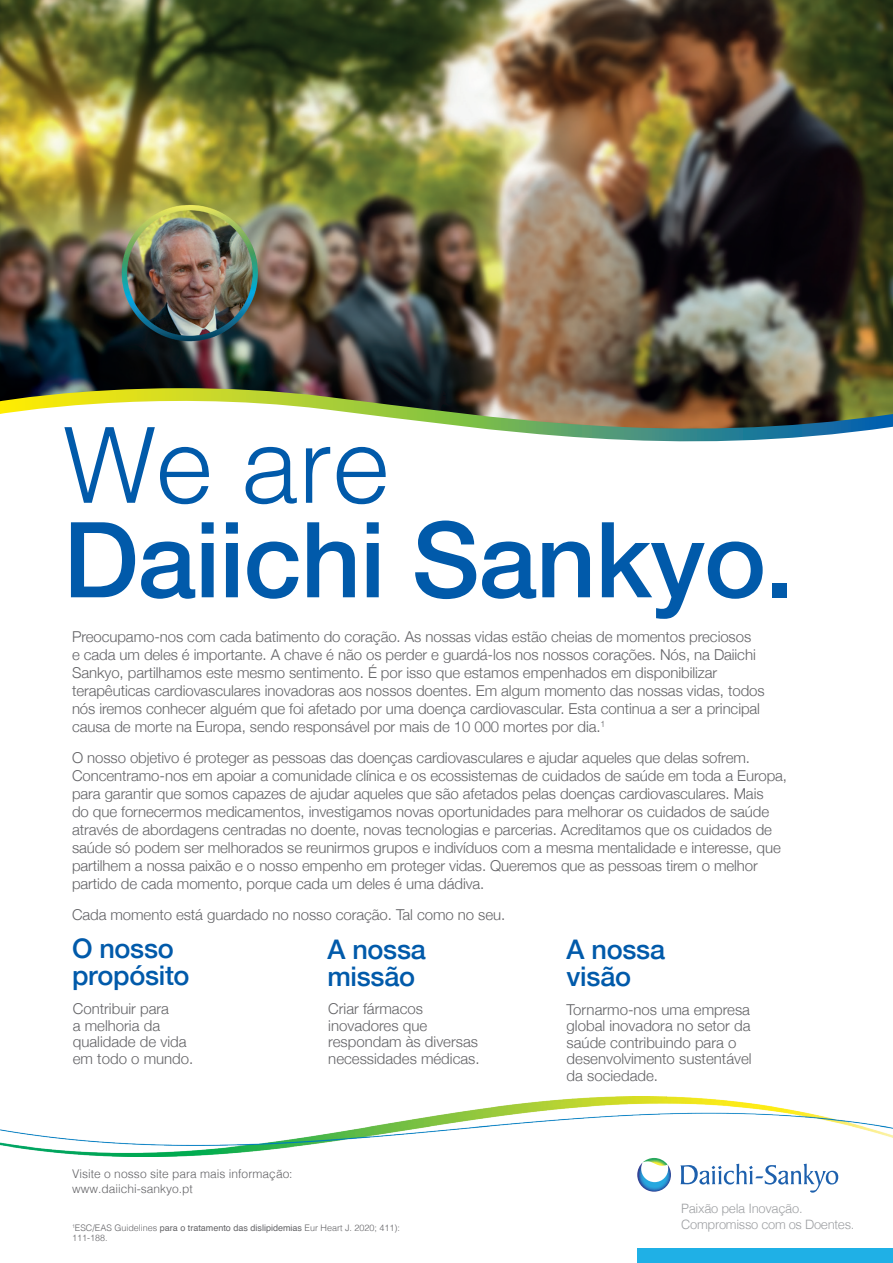
<style>
.page{position:relative;width:893px;height:1263px;background:#fff}
.page>*{position:absolute;margin:0;border:0;box-sizing:border-box;transform-origin:0 0}
.t1{font:500 105px "Helvetica Neue";letter-spacing:-.01em;color:#015aaa}
.t2{font:300 105px "Helvetica";color:#015aaa}
.t3{font:500 27px/27px "Helvetica Neue";letter-spacing:-.01em;color:#015aaa}
.t4{font:300 15px/18px "Helvetica Neue";letter-spacing:-.005em;color:#636366}
.t5{font:300 12.9px/15.5px "Helvetica";letter-spacing:-.025em;color:#9d9fa2}
.t6{font:300 12px/15px "Helvetica";color:#636366}
.t7{font:300 9px/10.2px "Helvetica";color:#636366}
.s1{font-weight:400}
</style>
<div class="page">
<div style="left:637px;top:1248px;width:256px;height:15px;background:#1fb0e6"></div>
<svg style="left:680px;top:1164px;width:158px;height:28px"></svg>
<svg style="left:637px;top:1158px;width:34px;height:34px"></svg>
<img style="left:0;top:1096px;width:893px;height:60px">
<img style="left:0;top:0;width:893px;height:388px">
<img style="left:0;top:388px;width:893px;height:54px">
<h1 class="t2" style="left:63px;top:376px;width:329px">We are</h1>
<h1 class="t1" style="left:63px;top:475px;width:733px">Daiichi Sankyo.</h1>
<p class="t4" style="left:72px;top:627px;width:694px">Preocupamo-nos com cada batimento do coração. As nossas vidas estão cheias de momentos preciosos<br>e cada um deles é importante. A chave é não os perder e guardá-los nos nossos corações. Nós, na Daiichi Sankyo, partilhamos este mesmo sentimento. É por isso que estamos empenhados em disponibilizar terapêuticas cardiovasculares inovadoras aos nossos doentes. Em algum momento das nossas vidas, todos nós iremos conhecer alguém que foi afetado por uma doença cardiovascular. Esta continua a ser a principal causa de morte na Europa, sendo responsável por mais de 10 000 mortes por dia.<sup>1</sup></p>
<p class="t4" style="left:72px;top:747px;width:717px">O nosso objetivo é proteger as pessoas das doenças cardiovasculares e ajudar aqueles que delas sofrem.<br>Concentramo-nos em apoiar a comunidade clínica e os ecossistemas de cuidados de saúde em toda a Europa, para garantir que somos capazes de ajudar aqueles que são afetados pelas doenças cardiovasculares. Mais<br>do que fornecermos medicamentos, investigamos novas oportunidades para melhorar os cuidados de saúde através de abordagens centradas no doente, novas tecnologias e parcerias. Acreditamos que os cuidados de saúde só podem ser melhorados se reunirmos grupos e indivíduos com a mesma mentalidade e interesse, que partilhem a nossa paixão e o nosso empenho em proteger vidas. Queremos que as pessoas tirem o melhor partido de cada momento, porque cada um deles é uma dádiva.</p>
<p class="t4" style="left:72px;top:904px;width:435px">Cada momento está guardado no nosso coração. Tal como no seu.</p>
<h2 class="t3" style="left:72px;top:932px;width:119px">O nosso propósito</h2>
<p class="t4" style="left:73px;top:999px;width:122px;line-height:16.5px">Contribuir para<br>a melhoria da qualidade de vida em todo o mundo.</p>
<h2 class="t3" style="left:327px;top:934px;width:100px">A nossa missão</h2>
<p class="t4" style="left:328px;top:999px;width:153px;line-height:16.5px">Criar fármacos inovadores que respondam às diversas necessidades médicas.</p>
<p class="t6" style="left:72px;top:1165px;width:222px">Visite o nosso site para mais informação: www.daiichi-sankyo.pt</p>
<p class="t7" style="left:72px;top:1221px;width:330px"><sup>1</sup>ESC/EAS Guidelines <span class="s1">para o tratamento das dislipidemias</span> Eur Heart J. 2020; 411):<br>111-188.</p>
<h2 class="t3" style="left:567px;top:934px;width:100px">A nossa visão</h2>
<p class="t4" style="left:567px;top:1000px;width:187px;line-height:16.5px">Tornarmo-nos uma empresa global inovadora no setor da saúde contribuindo para o desenvolvimento sustentável da sociedade.</p>
<p class="t5" style="left:681px;top:1200px;width:175px">Paixão pela Inovação.<br>Compromisso com os Doentes.</p>
</div>
